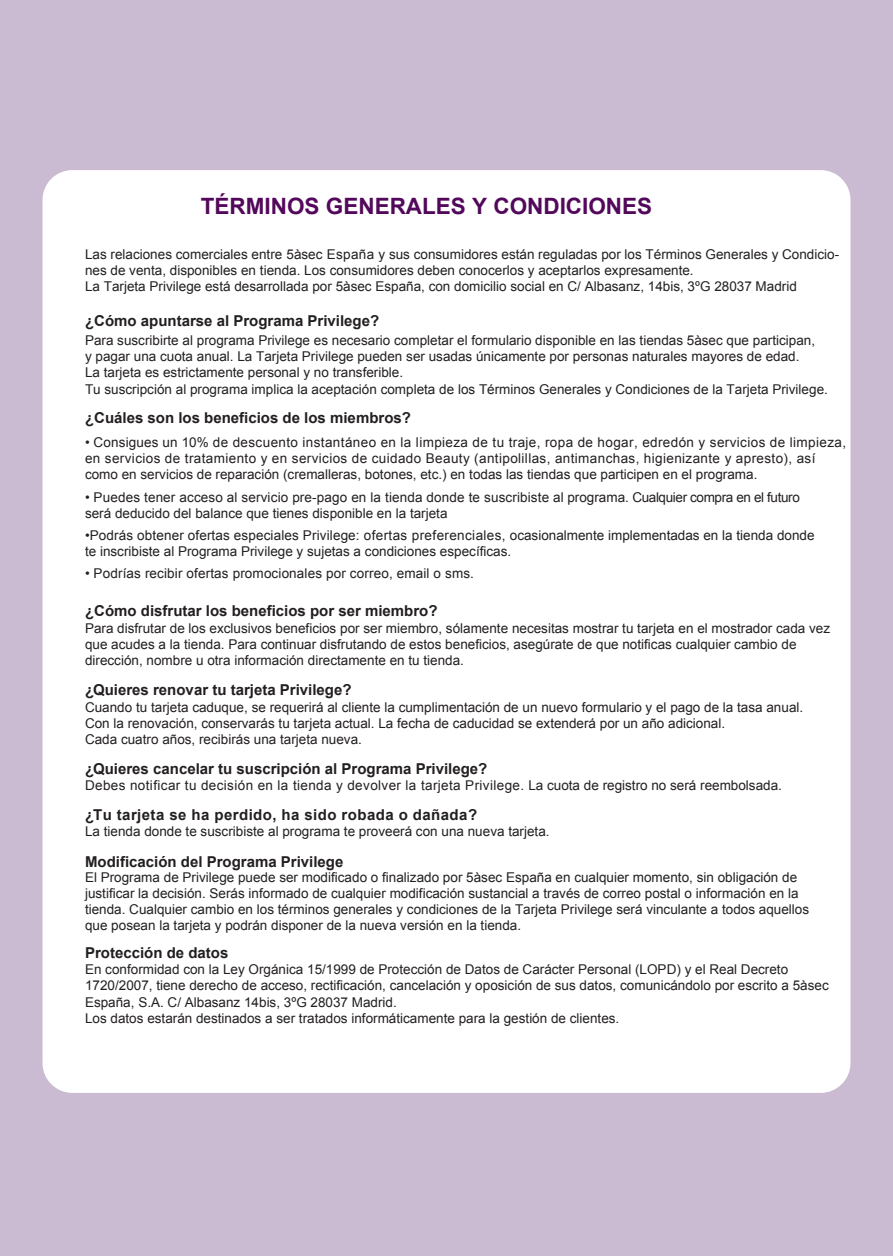
<style>
.page{position:relative;width:893px;height:1256px;background:#cabbd2}
.page>*{position:absolute;margin:0;border:0;box-sizing:border-box;transform-origin:0 0}
.t1{font:700 22.5px "Arial";color:#53085b}
.t2{font:700 15px "Arial";color:#231f20}
.t3{font:700 15px "Arial";letter-spacing:.03em;color:#231f20}
.t4{font:13.5px/16.2px "Arial";color:#231f20}
.t5{font:13.5px/16.2px "Arial";letter-spacing:.03em;color:#231f20}
</style>
<div class="page">
<div style="left:43px;top:170px;width:807px;height:923px;background:#fff;border-radius:30px"></div>
<h1 class="t1" style="left:201px;top:191px;width:453px">TÉRMINOS GENERALES Y CONDICIONES</h1>
<p class="t4" style="left:85px;top:246px;width:756px">Las relaciones comerciales entre 5àsec España y sus consumidores están reguladas por los Términos Generales y Condicio&shy;nes de venta, disponibles en tienda. Los consumidores deben conocerlos y aceptarlos expresamente.<br>La Tarjeta Privilege está desarrollada por 5àsec España, con domicilio social en C/ Albasanz, 14bis, 3ºG 28037 Madrid</p>
<p class="t2" style="left:85px;top:311px;width:296px">¿Cómo apuntarse al Programa Privilege?</p>
<p class="t4" style="left:85px;top:332px;width:744px">Para suscribirte al programa Privilege es necesario completar el formulario disponible en las tiendas 5àsec que participan,<br>y pagar una cuota anual. La Tarjeta Privilege pueden ser usadas únicamente por personas naturales mayores de edad.<br>La tarjeta es estrictamente personal y no transferible.<br>Tu suscripción al programa implica la aceptación completa de los Términos Generales y Condiciones de la Tarjeta Privilege.</p>
<p class="t2" style="left:85px;top:408px;width:327px">¿Cuáles son los beneficios de los miembros?</p>
<p class="t5" style="left:85px;top:434px;width:763px">• Consigues un 10% de descuento instantáneo en la limpieza de tu traje, ropa de hogar, edredón y servicios de limpieza, en servicios de tratamiento y en servicios de cuidado Beauty (antipolillas, antimanchas, higienizante y apresto), así como en servicios de reparación (cremalleras, botones, etc.) en todas las tiendas que participen en el programa.</p>
<p class="t4" style="left:85px;top:489px;width:716px">• Puedes tener acceso al servicio pre-pago en la tienda donde te suscribiste al programa. Cualquier compra en el futuro será deducido del balance que tienes disponible en la tarjeta</p>
<p class="t4" style="left:85px;top:527px;width:731px">•Podrás obtener ofertas especiales Privilege: ofertas preferenciales, ocasionalmente implementadas en la tienda donde te inscribiste al Programa Privilege y sujetas a condiciones específicas.</p>
<p class="t4" style="left:85px;top:565px;width:390px">• Podrías recibir ofertas promocionales por correo, email o sms.</p>
<p class="t2" style="left:85px;top:601px;width:354px">¿Cómo disfrutar los beneficios por ser miembro?</p>
<p class="t4" style="left:85px;top:620px;width:747px">Para disfrutar de los exclusivos beneficios por ser miembro, sólamente necesitas mostrar tu tarjeta en el mostrador cada vez que acudes a la tienda. Para continuar disfrutando de estos beneficios, asegúrate de que notificas cualquier cambio de dirección, nombre u otra información directamente en tu tienda.</p>
<p class="t2" style="left:85px;top:680px;width:268px">¿Quieres renovar tu tarjeta Privilege?</p>
<p class="t4" style="left:85px;top:699px;width:720px">Cuando tu tarjeta caduque, se requerirá al cliente la cumplimentación de un nuevo formulario y el pago de la tasa anual.<br>Con la renovación, conservarás tu tarjeta actual. La fecha de caducidad se extenderá por un año adicional.<br>Cada cuatro años, recibirás una tarjeta nueva.</p>
<p class="t2" style="left:85px;top:758px;width:404px">¿Quieres cancelar tu suscripción al Programa Privilege?</p>
<p class="t5" style="left:85px;top:778px;width:698px">Debes notificar tu decisión en la tienda y devolver la tarjeta Privilege. La cuota de registro no será reembolsada.</p>
<p class="t3" style="left:85px;top:804px;width:394px">¿Tu tarjeta se ha perdido, ha sido robada o dañada?</p>
<p class="t4" style="left:85px;top:823px;width:466px">La tienda donde te suscribiste al programa te proveerá con una nueva tarjeta.</p>
<p class="t2" style="left:85px;top:851px;width:260px">Modificación del Programa Privilege</p>
<p class="t4" style="left:85px;top:869px;width:726px">El Programa de Privilege puede ser modificado o finalizado por 5àsec España en cualquier momento, sin obligación de justificar la decisión. Serás informado de cualquier modificación sustancial a través de correo postal o información en la tienda. Cualquier cambio en los términos generales y condiciones de la Tarjeta Privilege será vinculante a todos aquellos que posean la tarjeta y podrán disponer de la nueva versión en la tienda.</p>
<p class="t2" style="left:85px;top:942px;width:145px">Protección de datos</p>
<p class="t4" style="left:85px;top:961px;width:745px">En conformidad con la Ley Orgánica 15/1999 de Protección de Datos de Carácter Personal (LOPD) y el Real Decreto 1720/2007, tiene derecho de acceso, rectificación, cancelación y oposición de sus datos, comunicándolo por escrito a 5àsec España, S.A. C/ Albasanz 14bis, 3ºG 28037 Madrid.<br>Los datos estarán destinados a ser tratados informáticamente para la gestión de clientes.</p>
</div>
